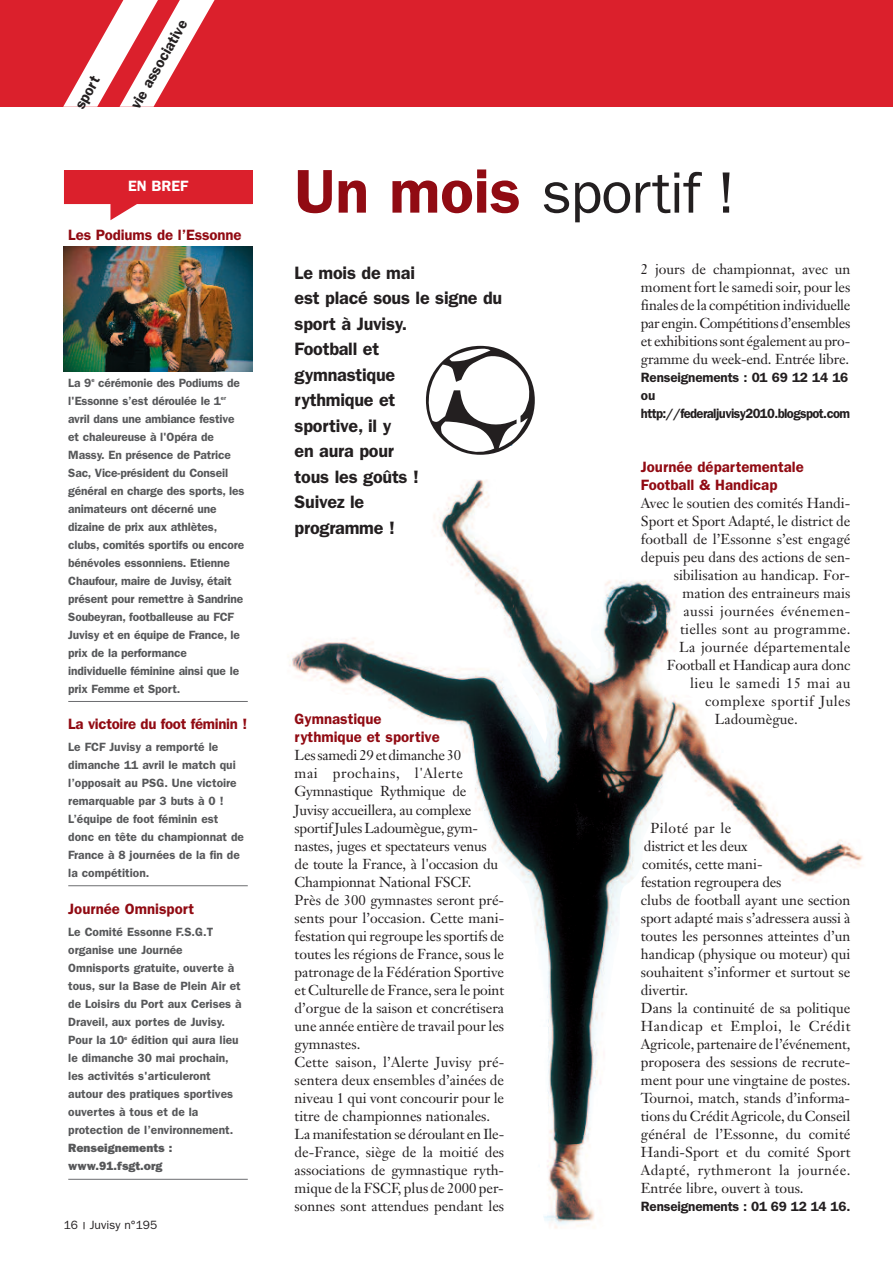
<style>
.page{position:relative;width:893px;height:1263px;background:#fff}
.page>*{position:absolute;margin:0;border:0;box-sizing:border-box;transform-origin:0 0}
.t1{font:58.5px "Franklin Gothic";letter-spacing:-.02em;color:#231f20}
.t2{font:600 18px/25.5px "Franklin Gothic";letter-spacing:-.015em;color:#231f20}
.t3{font:600 15px/18px "Franklin Gothic";color:#910b13}
.t4{font:600 15px "Franklin Gothic";letter-spacing:-.02em;color:#910b13}
.t5{font:600 15px "Franklin Gothic";color:#231f20}
.t6{font:600 15px "Franklin Gothic";color:#fff}
.t7{font:14.25px/18px "Janson Text";color:#231f20}
.t8{font:14.25px "Janson Text";letter-spacing:.03em;color:#231f20}
.t9{font:14.25px "Janson Text";letter-spacing:.02em;color:#231f20}
.t10{font:600 13.5px/18px "Franklin Gothic";letter-spacing:-.04em;color:#231f20}
.t11{font:600 13.5px "Franklin Gothic";letter-spacing:-.015em;color:#231f20}
.t12{font:600 12px/18px "Franklin Gothic";color:#57585a}
.t13{font:800 12px/18px "Franklin Gothic";color:#57585a}
.t14{font:12px "Franklin Gothic";color:#231f20}
.s1{font-weight:600;font-size:61.95px;color:#910b13}
</style>
<div class="page">
<div style="left:0;top:0;width:893px;height:107px;background:#db202c"></div>
<svg style="left:63px;top:0;width:152px;height:107px"></svg>
<svg style="left:64px;top:204px;width:188px;height:16px"></svg>
<div style="left:64px;top:170px;width:188px;height:34px;background:#db202c"></div>
<hr style="left:68px;top:701px;width:180px;height:1px;background:#6c6d70">
<hr style="left:68px;top:885px;width:180px;height:1px;background:#6c6d70">
<hr style="left:68px;top:1179px;width:180px;height:1px;background:#6c6d70">
<img style="left:288px;top:479px;width:575px;height:750px">
<svg style="left:426px;top:346px;width:109px;height:109px"></svg>
<img style="left:64px;top:247px;width:188px;height:125px">
<p class="t5" style="left:74px;top:105px;width:37px;rotate:-60deg">sport</p>
<p class="t5" style="left:129px;top:105px;width:102px;rotate:-60deg">vie associative</p>
<p class="t6" style="left:128px;top:181px;width:62px">EN BREF</p>
<p class="t3" style="left:68px;top:228px;width:175px">Les Podiums de l’Essonne</p>
<p class="t12" style="left:68px;top:374px;width:178px">La 9<sup>e</sup> cérémonie des Podiums de l'Essonne s’est déroulée le 1<sup>er </sup>avril dans une ambiance festive et chaleureuse à l'Opéra de<br>Massy. En présence de Patrice<br>Sac, Vice-président du Conseil général en charge des sports, les animateurs ont décerné une dizaine de prix aux athlètes, clubs, comités sportifs ou encore bénévoles essonniens. Etienne<br>Chaufour, maire de Juvisy, était présent pour remettre à Sandrine<br>Soubeyran, footballeuse au FCF<br>Juvisy et en équipe de France, le prix de la performance individuelle féminine ainsi que le prix Femme et Sport.</p>
<p class="t4" style="left:68px;top:718px;width:180px">La victoire du foot féminin !</p>
<p class="t12" style="left:68px;top:739px;width:177px">Le FCF Juvisy a remporté le dimanche 11 avril le match qui l’opposait au PSG. Une victoire remarquable par 3 buts à 0 !<br>L’équipe de foot féminin est donc en tête du championnat de<br>France à 8 journées de la fin de la compétition.</p>
<p class="t3" style="left:68px;top:901px;width:128px">Journée Omnisport</p>
<p class="t12" style="left:68px;top:924px;width:175px">Le Comité Essonne F.S.G.T organise une Journée<br>Omnisports gratuite, ouverte à tous, sur la Base de Plein Air et de Loisirs du Port aux Cerises à<br>Draveil, aux portes de Juvisy.<br>Pour la 10<sup>e</sup> édition qui aura lieu le dimanche 30 mai prochain, les activités s'articuleront autour des pratiques sportives ouvertes à tous et de la protection de l’environnement.</p>
<p class="t13" style="left:68px;top:1140px;width:105px">Renseignements : www.91.fsgt.org</p>
<p class="t14" style="left:64px;top:1221px;width:95px">16 Juvisy n°195</p>
<h1 class="t1" style="left:295px;top:172px;width:442px"><span class="s1">Un mois</span> sportif !</h1>
<p class="t2" style="left:295px;top:261px;width:209px">Le mois de mai<br>est placé sous le signe du sport à Juvisy.<br>Football et<br>gymnastique<br>rythmique et<br>sportive, il y<br>en aura pour<br>tous les goûts !<br>Suivez le<br>programme !</p>
<p class="t3" style="left:295px;top:712px;width:147px">Gymnastique rythmique et sportive</p>
<p class="t7" style="left:295px;top:748px;width:211px">Lessamedi 29 etdimanche 30<br>mai prochains, l'Alerte<br>Gymnastique Rythmique de<br>Juvisy accueillera, au complexe sportifJules Ladoumègue, gym&shy;nastes, juges et spectateurs venus de toute la France, à l'occasion du<br>Championnat National FSCF.<br>Près de 300 gymnastes seront pré&shy;sents pour l’occasion. Cette mani&shy;festation qui regroupe les sportifs de toutes les régions de France, sous le patronage de la Fédération Sportive et Culturelle de France, sera le point d’orgue de la saison et concrétisera une année entière de travail pour les gymnastes.<br>Cette saison, l’Alerte Juvisy pré&shy;sentera deux ensembles d’ainées de niveau 1 qui vont concourir pour le titre de championnes nationales.<br>La manifestation se déroulant en Ile&shy;de-France, siège de la moitié des associations de gymnastique ryth&shy;mique de la FSCF, plus de 2000 per&shy;sonnes sont attendues pendant les</p>
<p class="t7" style="left:641px;top:262px;width:211px;text-align:justify">2 jours de championnat, avec un moment fort le samedi soir, pour les finales de la compétition individuelle par engin.Compétitionsd’ensembles et exhibitions sont également au pro&shy;gramme du week-end. Entrée libre.</p>
<p class="t10" style="left:641px;top:370px;width:211px">Renseignements : 01 69 12 14 16 ou http://federaljuvisy2010.blogspot.com</p>
<p class="t3" style="left:641px;top:460px;width:164px">Journée départementale<br>Football &amp; Handicap</p>
<p class="t7" style="left:641px;top:496px;width:211px">Avec le soutien des comités Handi-</p>
<p class="t7" style="left:641px;top:514px;width:211px">Sport et Sport Adapté, le district de</p>
<p class="t7" style="left:641px;top:532px;width:211px">football de l’Essonne s’est engagé</p>
<p class="t7" style="left:641px;top:550px;width:211px">depuis peu dans des actions de sen-</p>
<p class="t7" style="left:674px;top:568px;width:178px">sibilisation au handicap. For-</p>
<p class="t7" style="left:683px;top:586px;width:169px">mation des entraineurs mais</p>
<p class="t8" style="left:683px;top:606px;width:168px">aussi journées événemen-</p>
<p class="t9" style="left:680px;top:624px;width:172px">tielles sont au programme.</p>
<p class="t9" style="left:679px;top:642px;width:173px">La journée départementale</p>
<p class="t7" style="left:667px;top:658px;width:185px">Football et Handicap aura donc</p>
<p class="t8" style="left:690px;top:678px;width:162px">lieu le samedi 15 mai au</p>
<p class="t8" style="left:705px;top:696px;width:147px">complexe sportif Jules</p>
<p class="t7" style="left:715px;top:712px;width:84px">Ladoumègue.</p>
<p class="t7" style="left:641px;top:820px;width:211px;text-indent:10px">Piloté par le<br>district et les deux<br>comités, cette mani-<br>festation regroupera des<br>clubs de football ayant une section sport adapté mais s’adressera aussi à toutes les personnes atteintes d’un handicap (physique ou moteur) qui souhaitent s’informer et surtout se divertir.<br>Dans la continuité de sa politique<br>Handicap et Emploi, le Crédit<br>Agricole, partenaire de l’événement, proposera des sessions de recrute&shy;ment pour une vingtaine de postes.<br>Tournoi, match, stands d’informa&shy;tions du Crédit Agricole, du Conseil général de l’Essonne, du comité<br>Handi-Sport et du comité Sport<br>Adapté, rythmeront la journée.<br>Entrée libre, ouvert à tous.</p>
<p class="t11" style="left:641px;top:1201px;width:211px">Renseignements : 01 69 12 14 16.</p>
</div>
